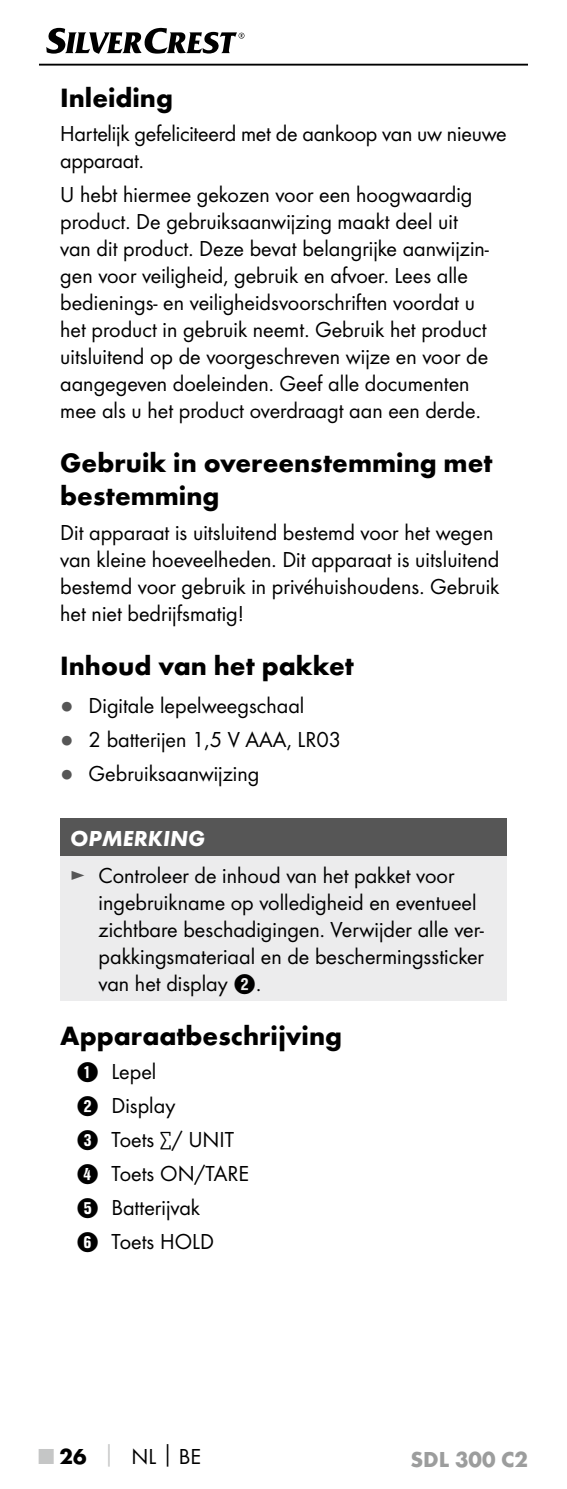
<style>
.page{position:relative;width:567px;height:1489px;background:#fff}
.page>*{position:absolute;margin:0;border:0;box-sizing:border-box;transform-origin:0 0}
.t1{font:700 27.5px/33px "Futura";color:#000}
.t2{font:22.5px/27px "Futura Boo";color:#000}
.t3{font:italic 700 22.5px "Futura";color:#fff}
.t4{font:700 22.5px "Futura";color:#9c9d9d}
.s1{font-family:"Arial";color:#565656}
.s2{color:#565656}
.s3{font-family:"Hako PI Nummern"}
.s4{font-size:17.5px}
.s5{font-family:"Futura";font-weight:700;color:#c5c6c6}
.s6{font-family:"Futura";font-weight:700}
</style>
<div class="page">
<hr style="left:39px;top:64px;width:489px;height:2px;background:#000">
<svg style="left:46px;top:28px;width:198px;height:26px"></svg>
<div style="left:60px;top:817px;width:447px;height:38px;background:#565656"></div>
<div style="left:60px;top:855px;width:447px;height:145px;background:#ececed"></div>
<p class="t1" style="left:60px;top:81px;width:114px">Inleiding</p>
<p class="t2" style="left:60px;top:120px;width:448px">Hartelijk gefeliciteerd met de aankoop van uw nieuwe apparaat.</p>
<p class="t2" style="left:60px;top:181px;width:430px">U hebt hiermee gekozen voor een hoogwaardig product. De gebruiksaanwijzing maakt deel uit van dit product. Deze bevat belangrijke aanwijzin&shy;gen voor veiligheid, gebruik en afvoer. Lees alle bedienings- en veiligheidsvoorschriften voordat u het product in gebruik neemt. Gebruik het product uitsluitend op de voorgeschreven wijze en voor de aangegeven doeleinden. Geef alle documenten mee als u het product overdraagt aan een derde.</p>
<p class="t1" style="left:60px;top:446px;width:434px">Gebruik in overeenstemming met bestemming</p>
<p class="t2" style="left:60px;top:518px;width:441px">Dit apparaat is uitsluitend bestemd voor het wegen van kleine hoeveelheden. Dit apparaat is uitsluitend bestemd voor gebruik in privéhuishoudens. Gebruik het niet bedrijfsmatig!</p>
<p class="t1" style="left:60px;top:648px;width:295px">Inhoud van het pakket</p>
<p class="t2" style="left:60px;top:691px;width:246px"><span class="s1">●</span> Digitale lepelweegschaal</p>
<p class="t2" style="left:60px;top:725px;width:283px"><span class="s1">●</span> 2 batterijen 1,5 V AAA, LR03</p>
<p class="t2" style="left:60px;top:759px;width:201px"><span class="s1">●</span> Gebruiksaanwijzing</p>
<p class="t3" style="left:70px;top:824px;width:136px">OPMERKING</p>
<p class="t2" style="left:99px;top:861px;width:387px;text-indent:-28px"><span class="s2">►</span> Controleer de inhoud van het pakket voor ingebruikname op volledigheid en eventueel zichtbare beschadigingen. Verwijder alle ver&shy;pakkingsmateriaal en de beschermingssticker van het display <span class="s3">2</span>.</p>
<p class="t1" style="left:60px;top:1018px;width:283px">Apparaatbeschrijving</p>
<p class="t2" style="left:76px;top:1054px;width:174px;line-height:34px"><span class="s3">1</span> Lepel<br><span class="s3">2</span> Display<br><span class="s3">3</span> Toets <span class="s4">∑</span>/ UNIT<br><span class="s3">4</span> Toets ON/TARE<br><span class="s3">5</span> Batterijvak<br><span class="s3">6</span> Toets HOLD</p>
<p class="t2" style="left:39px;top:1442px;width:164px"><span class="s5">■</span> <span class="s6">26</span> <span class="s5">│</span> NL<span class="s6">│</span>BE</p>
<p class="t4" style="left:410px;top:1445px;width:119px">SDL 300 C2</p>
</div>
